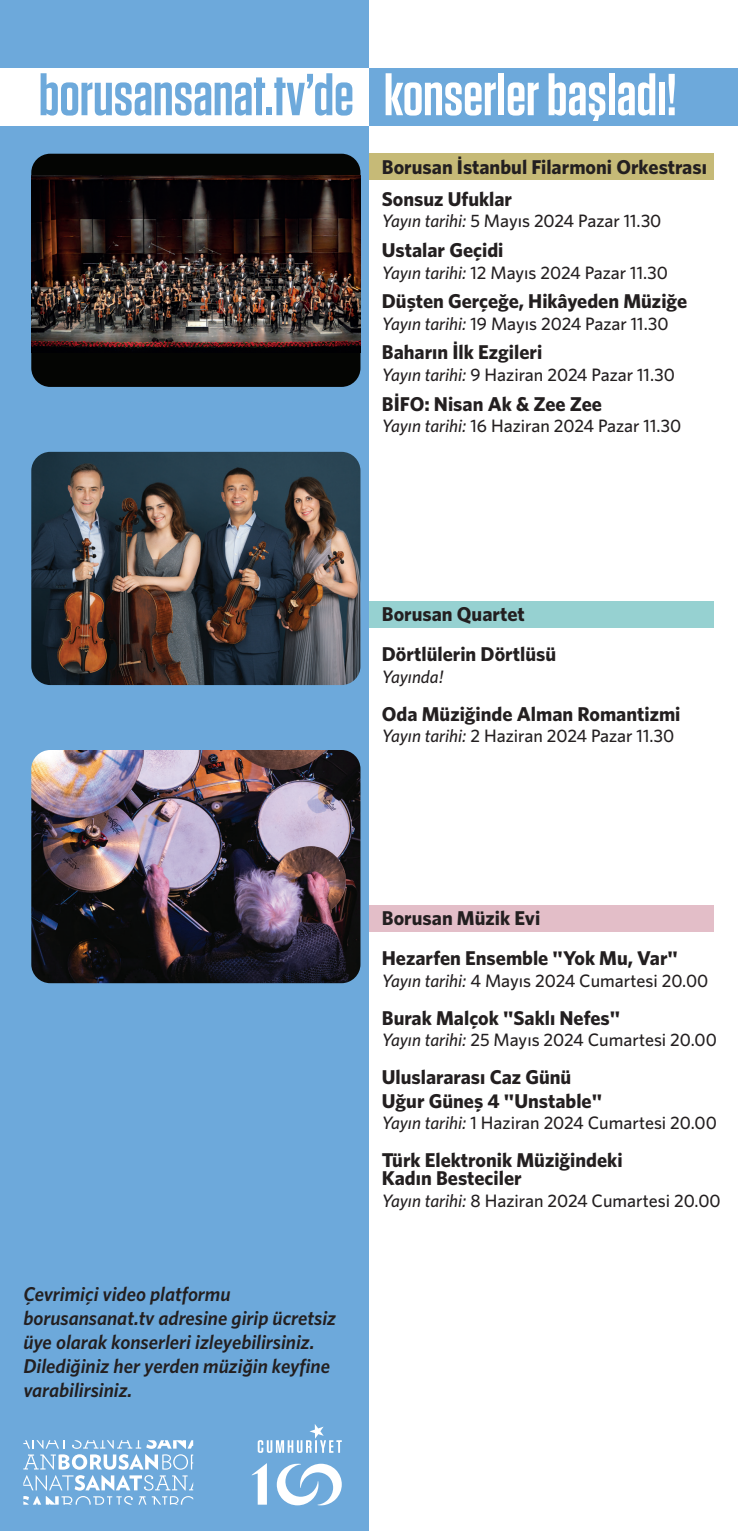
<style>
.page{position:relative;width:738px;height:1531px;background:#fff}
.page>*{position:absolute;margin:0;border:0;box-sizing:border-box;transform-origin:0 0}
.t1{font:600 59.2px "Tungsten";color:#6da9db}
.t2{font:700 20px/40px "Whitney";color:#231f20}
.t3{font:italic 600 20px/24px "Whitney";color:#231f20}
.t4{font:500 18px "Whitney";color:#231f20}
.t5{font:italic 500 18px "Whitney";color:#231f20}
.s1{color:#fff}
.s2{font-style:italic}
</style>
<div class="page">
<div style="left:363px;top:601px;width:350px;height:26px;background:#96d1d1"></div>
<div style="left:363px;top:905px;width:350px;height:26px;background:#e3bec8"></div>
<div style="left:363px;top:154px;width:350px;height:26px;background:#c6ba77"></div>
<div style="left:0;top:0;width:369px;height:1531px;background:#6da9db"></div>
<div style="left:0;top:68px;width:438px;height:58px;background:#fff"></div>
<div style="left:31px;top:154px;width:329px;height:233px;background:#040503;border-radius:19px"></div>
<img style="left:31px;top:175px;width:329px;height:176px">
<img style="left:31px;top:452px;width:329px;height:233px">
<img style="left:31px;top:750px;width:329px;height:233px">
<div style="left:369px;top:68px;width:368px;height:58px;background:#6da9db"></div>
<svg style="left:152px;top:1496px;width:41px;height:8px"></svg>
<svg style="left:23px;top:1496px;width:123px;height:8px"></svg>
<svg style="left:23px;top:1440px;width:170px;height:50px"></svg>
<svg style="left:251px;top:1424px;width:90px;height:81px"></svg>
<h1 class="t1" style="left:39px;top:63px;width:639px">borusansanat.tv’de <span class="s1">konserler başladı!</span></h1>
<p class="t2" style="left:381px;top:150px;width:326px;line-height:32px">Borusan İstanbul Filarmoni Orkestrası<br>Sonsuz Ufuklar</p>
<p class="t4" style="left:381px;top:209px;width:281px"><span class="s2">Yayın tarihi:</span> 5 Mayıs 2024 Pazar 11.30</p>
<p class="t2" style="left:381px;top:230px;width:123px">Ustalar Geçidi</p>
<p class="t4" style="left:381px;top:260px;width:287px"><span class="s2">Yayın tarihi:</span> 12 Mayıs 2024 Pazar 11.30</p>
<p class="t2" style="left:381px;top:281px;width:306px">Düşten Gerçeğe, Hikâyeden Müziğe</p>
<p class="t4" style="left:381px;top:312px;width:288px"><span class="s2">Yayın tarihi:</span> 19 Mayıs 2024 Pazar 11.30</p>
<p class="t2" style="left:381px;top:332px;width:162px">Baharın İlk Ezgileri</p>
<p class="t4" style="left:381px;top:363px;width:294px"><span class="s2">Yayın tarihi:</span> 9 Haziran 2024 Pazar 11.30</p>
<p class="t2" style="left:381px;top:383px;width:221px">BİFO: Nisan Ak &amp; Zee Zee</p>
<p class="t4" style="left:381px;top:414px;width:301px"><span class="s2">Yayın tarihi:</span> 16 Haziran 2024 Pazar 11.30</p>
<p class="t2" style="left:381px;top:594px;width:176px">Borusan Quartet<br>Dörtlülerin Dörtlüsü</p>
<p class="t5" style="left:381px;top:665px;width:63px">Yayında!</p>
<p class="t2" style="left:381px;top:693px;width:300px">Oda Müziğinde Alman Romantizmi</p>
<p class="t4" style="left:381px;top:724px;width:294px"><span class="s2">Yayın tarihi:</span> 2 Haziran 2024 Pazar 11.30</p>
<p class="t3" style="left:23px;top:1282px;width:314px">Çevrimiçi video platformu borusansanat.tv adresine girip ücretsiz üye olarak konserleri izleyebilirsiniz.<br>Dilediğiniz her yerden müziğin keyfine varabilirsiniz.</p>
<p class="t2" style="left:381px;top:898px;width:297px">Borusan Müzik Evi<br>Hezarfen Ensemble "Yok Mu, Var"</p>
<p class="t4" style="left:381px;top:969px;width:328px"><span class="s2">Yayın tarihi:</span> 4 Mayıs 2024 Cumartesi 20.00</p>
<p class="t2" style="left:381px;top:997px;width:240px">Burak Malçok "Saklı Nefes"</p>
<p class="t4" style="left:381px;top:1028px;width:336px"><span class="s2">Yayın tarihi:</span> 25 Mayıs 2024 Cumartesi 20.00</p>
<p class="t2" style="left:381px;top:1064px;width:222px;line-height:24px">Uluslararası Caz Günü<br>Uğur Güneş 4 "Unstable"</p>
<p class="t4" style="left:381px;top:1111px;width:336px"><span class="s2">Yayın tarihi:</span> 1 Haziran 2024 Cumartesi 20.00</p>
<p class="t2" style="left:381px;top:1150px;width:242px;line-height:18px">Türk Elektronik Müziğindeki<br>Kadın Besteciler</p>
<p class="t4" style="left:381px;top:1188px;width:340px"><span class="s2">Yayın tarihi:</span> 8 Haziran 2024 Cumartesi 20.00</p>
</div>
